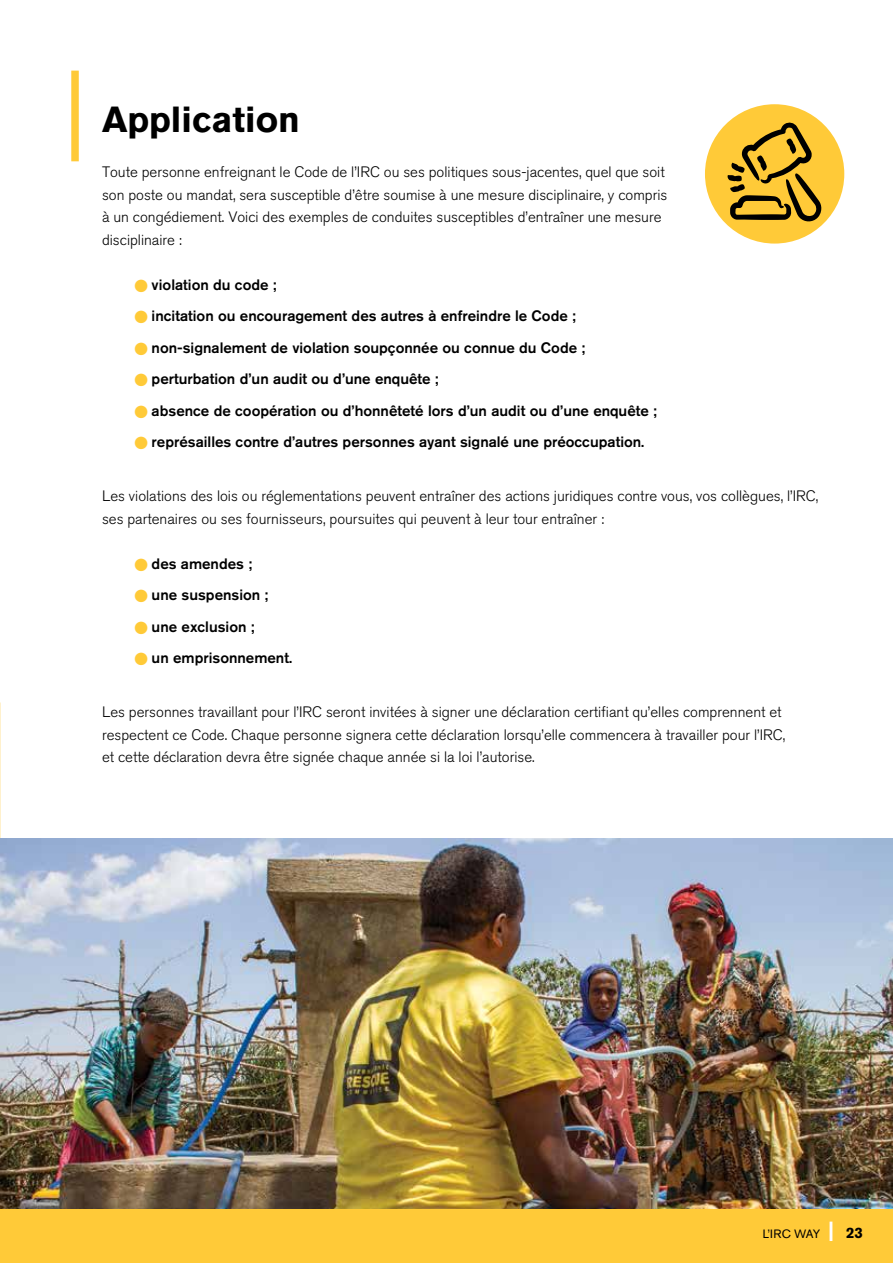
<style>
.page{position:relative;width:893px;height:1263px;background:#fff}
.page>*{position:absolute;margin:0;border:0;box-sizing:border-box;transform-origin:0 0}
.t1{font:700 36px "Akzidenz Grotesk BE";color:#000}
.t2{font:300 15px/22.5px "Akzidenz Grotesk BE";color:#000}
.t3{font:500 15px "Akzidenz Grotesk BE";color:#000}
.t4{font:12px "Akzidenz Grotesk BE";letter-spacing:-.01em;color:#000}
.s1{color:#ffca38}
.s2{font-weight:700;font-size:21px;color:#fff}
.s3{font-weight:700;font-size:15px}
</style>
<div class="page">
<div style="left:0;top:1207px;width:893px;height:56px;background:#ffca38"></div>
<div style="left:71px;top:71px;width:8px;height:90px;background:#ffca38"></div>
<img style="left:0;top:838px;width:893px;height:371px">
<div style="left:703px;top:103px;width:143px;height:142px;background:#ffca38;border-radius:50%"></div>
<svg style="left:727px;top:121px;width:95px;height:101px"></svg>
<div style="left:702px;top:101px;width:146px;height:146px;border:3px solid #fff;border-radius:50%"></div>
<h1 class="t1" style="left:102px;top:99px;width:199px">Application</h1>
<p class="t2" style="left:102px;top:161px;width:567px">Toute personne enfreignant le Code de l’IRC ou ses politiques sous-jacentes, quel que soit son poste ou mandat, sera susceptible d’être soumise à une mesure disciplinaire, y compris à un congédiement. Voici des exemples de conduites susceptibles d’entraîner une mesure disciplinaire :</p>
<p class="t3" style="left:134px;top:275px;width:144px"><span class="s1">●</span> violation du code ;</p>
<p class="t3" style="left:134px;top:307px;width:443px"><span class="s1">●</span> incitation ou encouragement des autres à enfreindre le Code ;</p>
<p class="t3" style="left:134px;top:338px;width:452px"><span class="s1">●</span> non-signalement de violation soupçonnée ou connue du Code ;</p>
<p class="t3" style="left:134px;top:370px;width:306px"><span class="s1">●</span> perturbation d’un audit ou d’une enquête ;</p>
<p class="t3" style="left:134px;top:401px;width:524px"><span class="s1">●</span> absence de coopération ou d’honnêteté lors d’un audit ou d’une enquête ;</p>
<p class="t3" style="left:134px;top:433px;width:511px"><span class="s1">●</span> représailles contre d’autres personnes ayant signalé une préoccupation.</p>
<p class="t2" style="left:102px;top:485px;width:718px">Les violations des lois ou réglementations peuvent entraîner des actions juridiques contre vous, vos collègues, l’IRC, ses partenaires ou ses fournisseurs, poursuites qui peuvent à leur tour entraîner :</p>
<p class="t3" style="left:134px;top:554px;width:119px"><span class="s1">●</span> des amendes ;</p>
<p class="t3" style="left:134px;top:586px;width:135px"><span class="s1">●</span> une suspension ;</p>
<p class="t3" style="left:134px;top:617px;width:122px"><span class="s1">●</span> une exclusion ;</p>
<p class="t3" style="left:134px;top:649px;width:159px"><span class="s1">●</span> un emprisonnement.</p>
<p class="t2" style="left:102px;top:701px;width:685px">Les personnes travaillant pour l’IRC seront invitées à signer une déclaration certifiant qu’elles comprennent et respectent ce Code. Chaque personne signera cette déclaration lorsqu’elle commencera à travailler pour l’IRC, et cette déclaration devra être signée chaque année si la loi l’autorise.</p>
<p class="t4" style="left:763px;top:1226px;width:102px">L’IRC WAY <span class="s2">|</span> <span class="s3">23</span></p>
</div>
